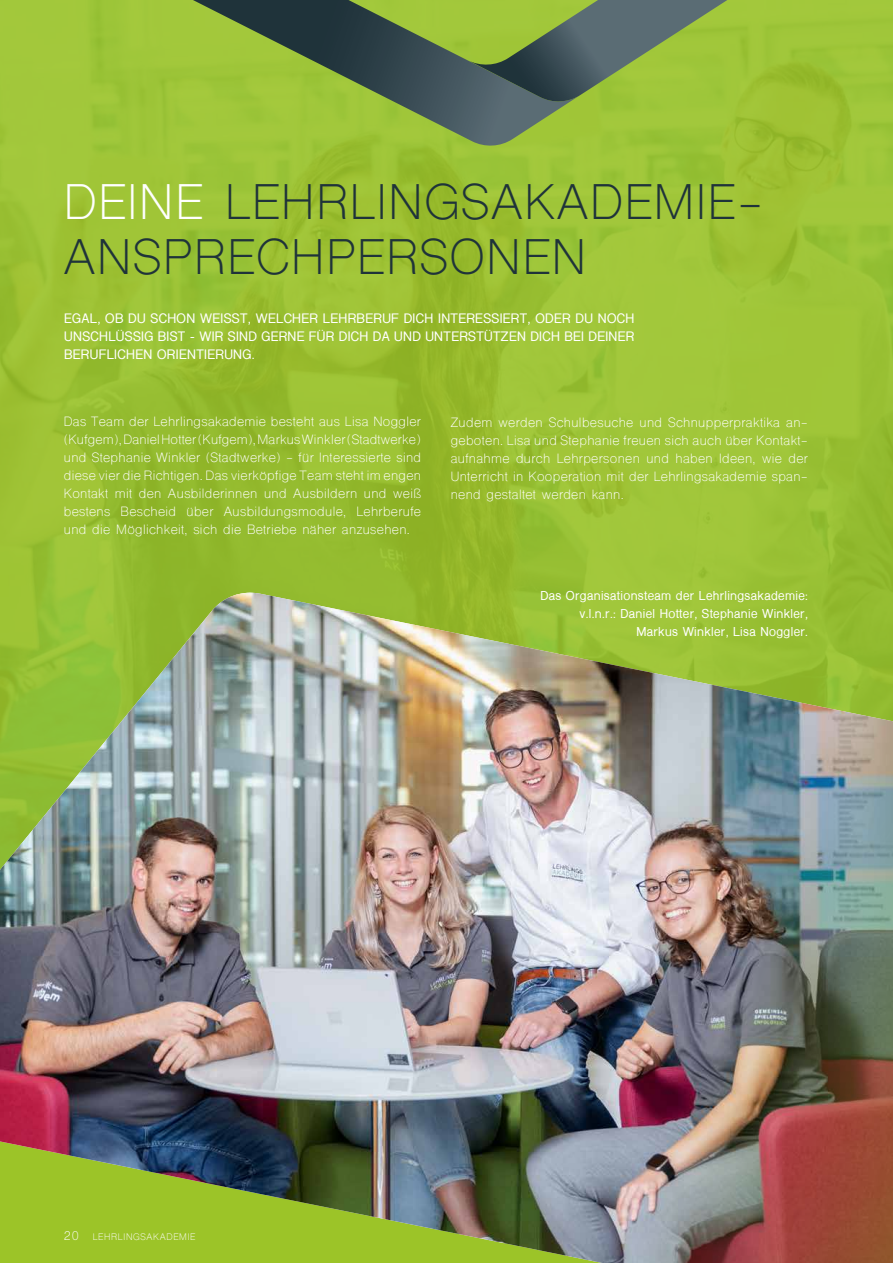
<style>
.page{position:relative;width:893px;height:1263px;background:#fff}
.page>*{position:absolute;margin:0;border:0;box-sizing:border-box;transform-origin:0 0}
.t1{font:47.4px/55.3px "Shree Dev 0714";letter-spacing:.04em;color:#1f333a}
.t2{font:12.75px/18px "Shree Dev 0714";letter-spacing:.03em;color:#fff;text-align:justify}
.t3{font:700 12.75px/18px "Shree Dev 0714";letter-spacing:.03em;color:#fff;text-align:justify}
.t4{font:700 12px/18px "Shree Dev 0714";letter-spacing:.03em;color:#fff;text-align:right}
.t5{font:12px "Shree Dev 0714";color:#fff}
.t6{font:9px "Shree Dev 0714";letter-spacing:.08em;color:#fff}
.s1{color:#fff}
</style>
<div class="page">
<img style="left:0;top:0;width:893px;height:590px">
<svg style="left:193px;top:0;width:388px;height:148px;background:#759341"></svg>
<svg style="left:468px;top:0;width:259px;height:104px;background:#75914f"></svg>
<img style="left:0;top:593px;width:893px;height:670px">
<h1 class="t1" style="left:64px;top:180px;width:701px"><span class="s1">DEINE</span> LEHRLINGSAKADEMIE-<br>ANSPRECHPERSONEN</h1>
<p class="t3" style="left:64px;top:309px;width:572px">EGAL, OB DU SCHON WEISST, WELCHER LEHRBERUF DICH INTERESSIERT, ODER DU NOCH UNSCHLÜSSIG BIST - WIR SIND GERNE FÜR DICH DA UND UNTERSTÜTZEN DICH BEI DEINER BERUFLICHEN ORIENTIERUNG.</p>
<p class="t2" style="left:64px;top:414px;width:359px">Das Team der Lehrlingsakademie besteht aus Lisa Noggler (Kufgem), Daniel Hotter (Kufgem), Markus Winkler (Stadtwerke) und Stephanie Winkler (Stadtwerke) - für Interessierte sind diese vier die Richtigen. Das vierköpfige Team steht im engen Kontakt mit den Ausbilderinnen und Ausbildern und weiß bestens Bescheid über Ausbildungsmodule, Lehrberufe und die Möglichkeit, sich die Betriebe näher anzusehen.</p>
<p class="t2" style="left:451px;top:415px;width:359px">Zudem werden Schulbesuche und Schnupperpraktika an&shy;geboten. Lisa und Stephanie freuen sich auch über Kontakt&shy;aufnahme durch Lehrpersonen und haben Ideen, wie der Unterricht in Kooperation mit der Lehrlingsakademie span&shy;nend gestaltet werden kann.</p>
<p class="t5" style="left:64px;top:1229px;width:17px">20</p>
<p class="t6" style="left:93px;top:1232px;width:104px">LEHRLINGSAKADEMIE</p>
<p class="t4" style="left:540px;top:587px;width:269px">Das Organisationsteam der Lehrlingsakademie: v.l.n.r.: Daniel Hotter, Stephanie Winkler,<br>Markus Winkler, Lisa Noggler.</p>
</div>
